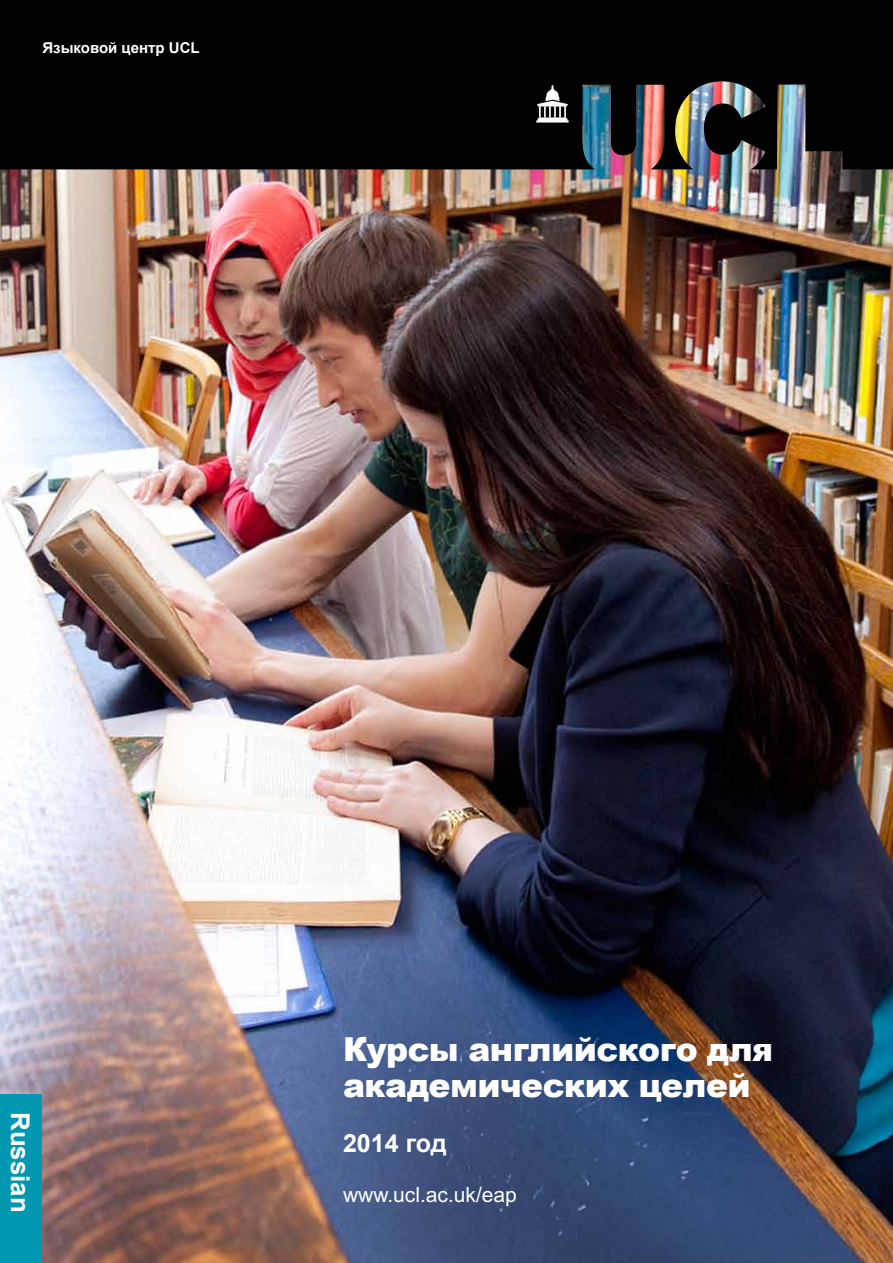
<style>
.page{position:relative;width:893px;height:1263px;background:#fff}
.page>*{position:absolute;margin:0;border:0;box-sizing:border-box;transform-origin:0 0}
.t1{font:900 33px/36px "Arial";letter-spacing:-.015em;color:#fff}
.t2{font:700 25.8px "Arial";color:#fff}
.t3{font:700 25.05px "Arial";color:#fff}
.t4{font:21px "Arial MT Std";color:#fff}
.t5{font:700 15px "Arial";color:#fff}
</style>
<div class="page">
<img style="left:0;top:169px;width:893px;height:1094px">
<svg style="left:0;top:0;width:893px;height:169px;background:#0b0b0c"></svg>
<svg style="left:536px;top:84px;width:33px;height:39px"></svg>
<div style="left:0;top:1094px;width:42px;height:169px;background:#0098b0"></div>
<p class="t5" style="left:43px;top:38px;width:159px">Языковой центр UCL</p>
<p class="t2" style="left:38px;top:1112px;width:102px;rotate:90deg">Russian</p>
<p class="t1" style="left:343px;top:1030px;width:432px">Курсы английского для академических целей</p>
<p class="t3" style="left:343px;top:1127px;width:105px">2014 год</p>
<p class="t4" style="left:343px;top:1182px;width:175px">www.ucl.ac.uk/eap</p>
</div>
